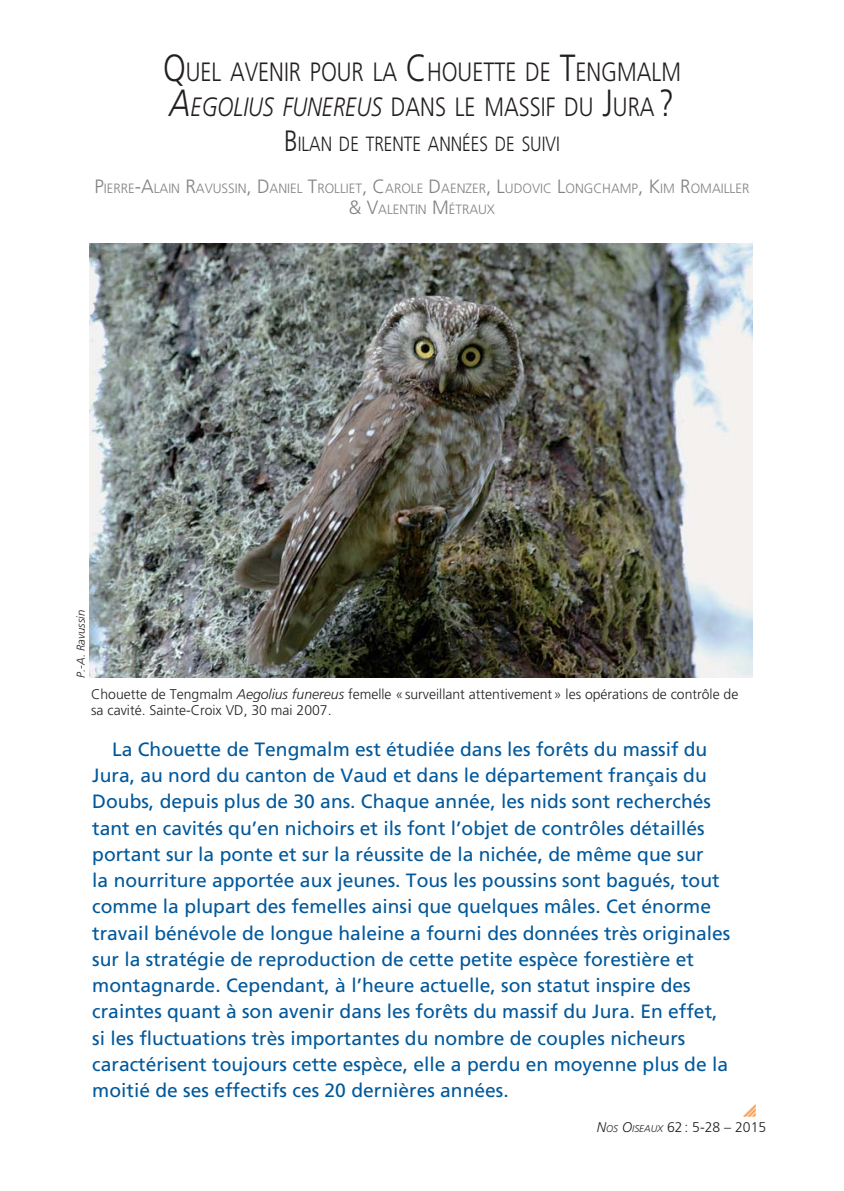
<style>
.page{position:relative;width:844px;height:1191px;background:#fff}
.page>*{position:absolute;margin:0;border:0;box-sizing:border-box;transform-origin:0 0}
.t1{font:300 26.43px/35px "Frutiger";color:#231f20;scale:.83 1}
.t2{font:300 20.65px "Frutiger";color:#231f20;scale:.83 1}
.t3{font:19.25px/26.2px "Frutiger";color:#00589b}
.t4{font:300 14px/15.4px "Frutiger";color:#231f20}
.t5{font:300 14px "Frutiger";color:#231f20}
.t6{font:300 13.47px/21px "Frutiger";color:#808285;text-align:center}
.t7{font:italic 300 11.38px "Frutiger";color:#231f20}
.s1{font-size:37.8px}
.s2{font-style:italic;font-size:37.8px}
.s3{font-style:italic}
.s4{font-size:29.4px}
.s5{font-size:19.25px}
.s6{font-style:italic;font-size:9.8px}
</style>
<div class="page">
<svg style="left:743px;top:1104px;width:12px;height:12px"></svg>
<img style="left:89px;top:243px;width:663px;height:434px">
<h1 class="t1" style="left:163px;top:58px;width:625px"><span class="s1">Q</span>UEL AVENIR POUR LA <span class="s1">C</span>HOUETTE DE <span class="s1">T</span>ENGMALM<br><span class="s2">A</span><span class="s3">EGOLIUS FUNEREUS</span> DANS LE MASSIF DU <span class="s1">J</span>URA <span class="s1">?</span></h1>
<p class="t2" style="left:284px;top:137px;width:333px"><span class="s4">B</span>ILAN DE TRENTE ANNÉES DE SUIVI</p>
<p class="t6" style="left:94px;top:180px;width:656px"><span class="s5">P</span>IERRE<span class="s5">-A</span>LAIN <span class="s5">R</span>AVUSSIN<span class="s5">, D</span>ANIEL <span class="s5">T</span>ROLLIET<span class="s5">, C</span>AROLE <span class="s5">D</span>AENZER<span class="s5">, L</span>UDOVIC <span class="s5">L</span>ONGCHAMP<span class="s5">, K</span>IM <span class="s5">R</span>OMAILLER <span class="s5">&amp; V</span>ALENTIN <span class="s5">M</span>ÉTRAUX</p>
<p class="t7" style="left:76px;top:677px;width:69px;rotate:-90deg">P.-A. Ravussin</p>
<p class="t4" style="left:91px;top:687px;width:648px">Chouette de Tengmalm <span class="s3">Aegolius funereus</span> femelle « surveillant attentivement » les opérations de contrôle de sa cavité. Sainte-Croix VD, 30 mai 2007.</p>
<p class="t3" style="left:92px;top:737px;width:639px;text-indent:20px">La Chouette de Tengmalm est étudiée dans les forêts du massif du Jura, au nord du canton de Vaud et dans le département français du Doubs, depuis plus de 30 ans. Chaque année, les nids sont recherchés tant en cavités qu’en nichoirs et ils font l’objet de contrôles détaillés portant sur la ponte et sur la réussite de la nichée, de même que sur<br>la nourriture apportée aux jeunes. Tous les poussins sont bagués, tout comme la plupart des femelles ainsi que quelques mâles. Cet énorme travail bénévole de longue haleine a fourni des données très originales sur la stratégie de reproduction de cette petite espèce forestière et montagnarde. Cependant, à l’heure actuelle, son statut inspire des craintes quant à son avenir dans les forêts du massif du Jura. En effet, si les fluctuations très importantes du nombre de couples nicheurs caractérisent toujours cette espèce, elle a perdu en moyenne plus de la moitié de ses effectifs ces 20 dernières années.</p>
<p class="t5" style="left:596px;top:1122px;width:171px"><span class="s3">N</span><span class="s6">OS</span> <span class="s3">O</span><span class="s6">ISEAUX</span> 62 : 5-28 – 2015</p>
</div>
